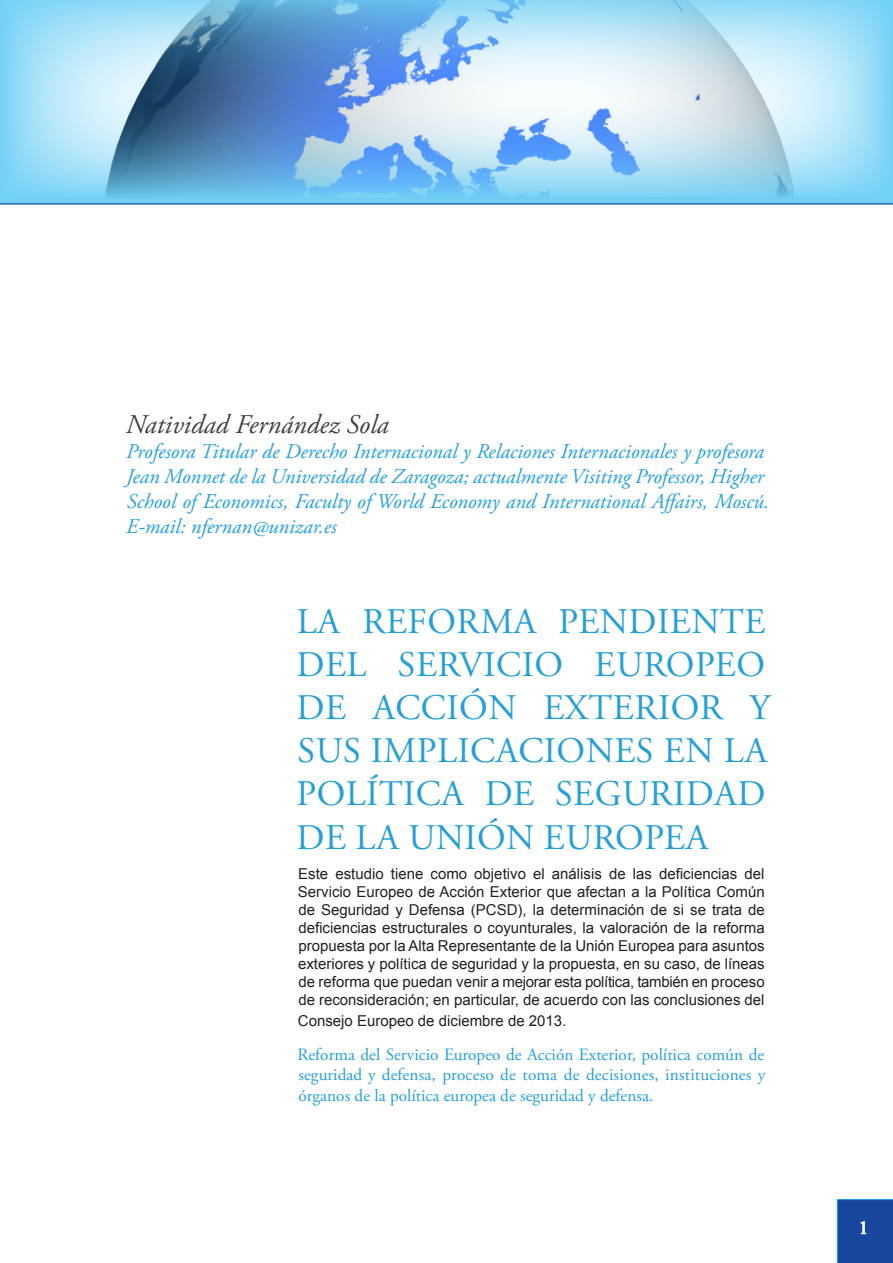
<style>
.page{position:relative;width:893px;height:1263px;background:#fff}
.page>*{position:absolute;margin:0;border:0;box-sizing:border-box;transform-origin:0 0}
.IEEE_Titulo{font:36px/43.2px "Adobe Garamond Pro";letter-spacing:.015em;color:#249fd9}
.IEEE_Autor{font:italic 27px "Adobe Garamond Pro";color:#404040}
.IEEE_cargoAutor{font:italic 21px/25.2px "Adobe Garamond Pro";color:#249fd9}
.t1{font:18px "Times New Roman";color:#fff}
.IEEE_PalabrasClave{font:17.25px/20.7px "Adobe Garamond Pro";color:#249fd9;text-align:justify}
.IEEE_Resumen{font:15px/18px "Arial";color:#231f20;text-align:justify}
</style>
<div class="page">
<div style="left:837px;top:1199px;width:56px;height:64px;background:#18469d"></div>
<svg style="left:0;top:0;width:893px;height:200px;background:#99c9e7"></svg>
<hr style="left:0;top:203px;width:893px;height:1px;background:#18469d">
<p class="IEEE_Autor" style="left:126px;top:408px;width:265px">Natividad Fernández Sola</p>
<p class="IEEE_cargoAutor" style="left:126px;top:439px;width:645px">Profesora Titular de Derecho Internacional y Relaciones Internacionales y profesora Jean Monnet de la Universidad de Zaragoza; actualmente Visiting Professor, Higher School of Economics, Faculty of World Economy and International Affairs, Moscú.<br>E-mail: nfernan@unizar.es</p>
<p class="IEEE_Titulo" style="left:296px;top:601px;width:475px">LA REFORMA PENDIENTE<br>DEL SERVICIO EUROPEO<br>DE ACCIÓN EXTERIOR Y<br>SUS IMPLICACIONES EN LA<br>POLÍTICA DE SEGURIDAD<br>DE LA UNIÓN EUROPEA</p>
<p class="IEEE_Resumen" style="left:298px;top:865px;width:468px">Este estudio tiene como objetivo el análisis de las deficiencias del Servicio Europeo de Acción Exterior que afectan a la Política Común de Seguridad y Defensa (PCSD), la determinación de si se trata de deficiencias estructurales o coyunturales, la valoración de la reforma propuesta por la Alta Representante de la Unión Europea para asuntos exteriores y política de seguridad y la propuesta, en su caso, de líneas de reforma que puedan venir a mejorar esta política, también en proceso de reconsideración; en particular, de acuerdo con las conclusiones del</p>
<p class="IEEE_Resumen" style="left:298px;top:1012px;width:270px">Consejo Europeo de diciembre de 2013.</p>
<p class="IEEE_PalabrasClave" style="left:298px;top:1044px;width:469px">Reforma del Servicio Europeo de Acción Exterior, política común de seguridad y defensa, proceso de toma de decisiones, instituciones y órganos de la política europea de seguridad y defensa.</p>
<p class="t1" style="left:859px;top:1215px;width:10px">1</p>
</div>
